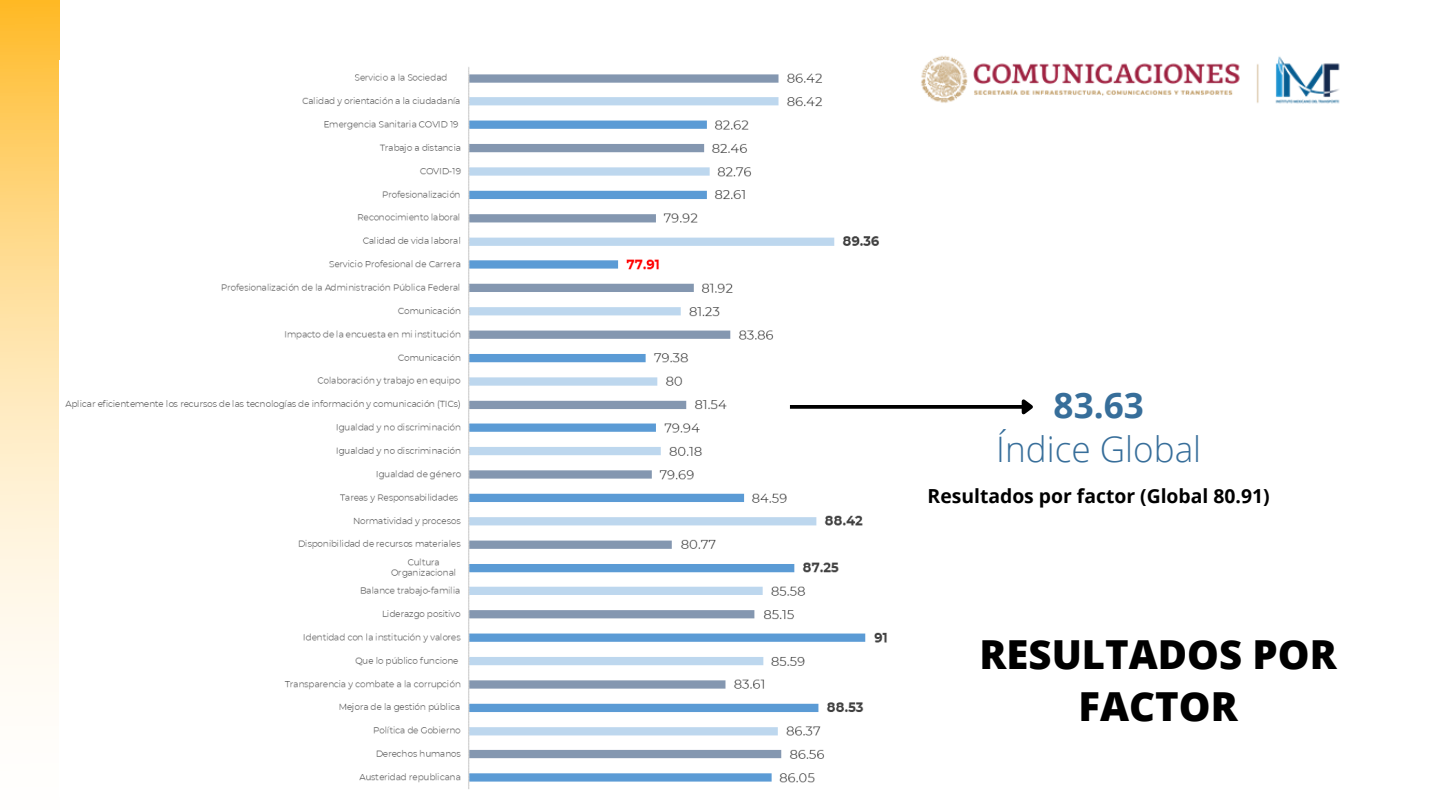
<style>
.page{position:relative;width:1440px;height:810px;background:#fff}
.page>*{position:absolute;margin:0;border:0;box-sizing:border-box;transform-origin:0 0}
.t1{font:800 40px/51.8px "Open Sans";color:#000;text-align:center}
.t2{font:300 35.2px "Open Sans";color:#376e9a}
.t3{font:700 35.2px "Open Sans";color:#376e9a}
.t4{font:700 19.3px "Open Sans";color:#000}
</style>
<div class="page">
<svg style="left:0;top:0;width:60px;height:685px;background:#ffe1a2"></svg>
<img style="left:65px;top:67px;width:822px;height:722px">
<img style="left:921px;top:55px;width:419px;height:49px">
<svg style="left:790px;top:405px;width:228px;height:4px"></svg>
<svg style="left:1018px;top:399px;width:15px;height:16px"></svg>
<h2 class="t3" style="left:1054px;top:381px;width:92px">83.63</h2>
<h2 class="t2" style="left:996px;top:425px;width:206px">Índice Global</h2>
<p class="t4" style="left:928px;top:482px;width:343px">Resultados por factor (Global 80.91)</p>
<h1 class="t1" style="left:980px;top:627px;width:359px">RESULTADOS POR<br>FACTOR</h1>
</div>
